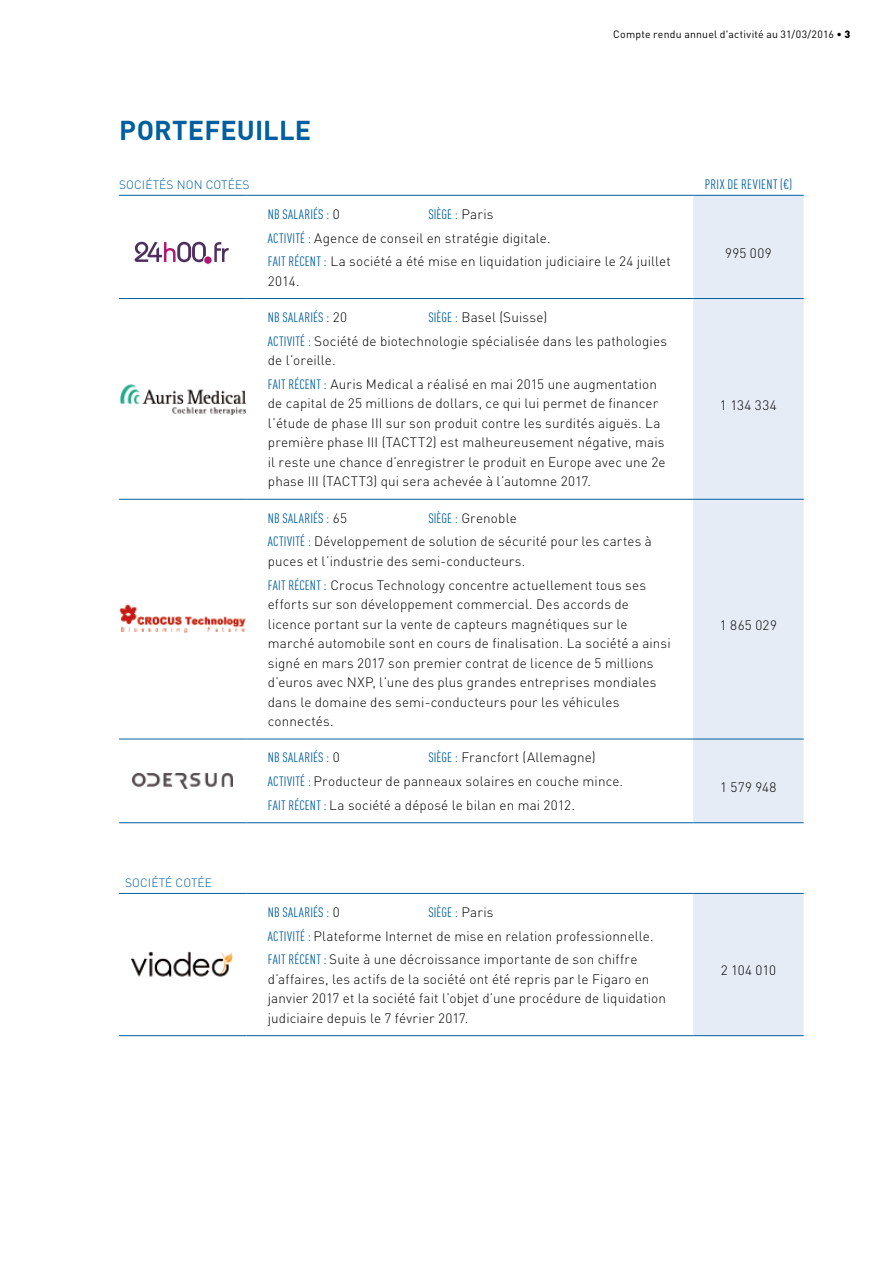
<style>
.page{position:relative;width:893px;height:1263px;background:#fff}
.page>*{position:absolute;margin:0;border:0;box-sizing:border-box;transform-origin:0 0}
.t1{font:700 27px "DIN Pro";letter-spacing:.005em;color:#005f9f}
.t2{font:300 13.5px/19.5px "DIN Pro";letter-spacing:.01em;color:#000}
.t3{font:condensed 13.5px "DIN Pro";letter-spacing:.02em;color:#005f9f}
.t4{font:300 12px "DIN Pro";letter-spacing:.01em;color:#005f9f}
.t5{font:10.5px "DIN Pro";letter-spacing:.02em;color:#000}
.s1{font-weight:900}
.s2{font-weight:300;font-stretch:normal;color:#000}
.s3{font-weight:400;font-stretch:condensed;color:#005f9f}
</style>
<div class="page">
<div style="left:693px;top:196px;width:111px;height:839px;background:#e6ecf6"></div>
<svg style="left:247px;top:823px;width:557px;height:70px"></svg>
<hr style="left:119px;top:195px;width:128px;height:1px;background:#005f9f">
<hr style="left:119px;top:298px;width:128px;height:1px;background:#005f9f">
<hr style="left:119px;top:499px;width:128px;height:1px;background:#005f9f">
<hr style="left:119px;top:739px;width:128px;height:1px;background:#005f9f">
<hr style="left:119px;top:822px;width:128px;height:1px;background:#005f9f">
<hr style="left:119px;top:893px;width:128px;height:1px;background:#005f9f">
<hr style="left:119px;top:1035px;width:128px;height:1px;background:#005f9f">
<hr style="left:247px;top:195px;width:446px;height:1px;background:#005f9f">
<hr style="left:247px;top:298px;width:446px;height:1px;background:#005f9f">
<hr style="left:247px;top:499px;width:446px;height:1px;background:#005f9f">
<hr style="left:247px;top:739px;width:446px;height:1px;background:#005f9f">
<hr style="left:247px;top:822px;width:446px;height:1px;background:#005f9f">
<hr style="left:247px;top:893px;width:446px;height:1px;background:#005f9f">
<hr style="left:247px;top:1035px;width:446px;height:1px;background:#005f9f">
<hr style="left:693px;top:195px;width:111px;height:1px;background:#005f9f">
<hr style="left:693px;top:298px;width:111px;height:1px;background:#005f9f">
<hr style="left:693px;top:499px;width:111px;height:1px;background:#005f9f">
<hr style="left:693px;top:739px;width:111px;height:1px;background:#005f9f">
<hr style="left:693px;top:822px;width:111px;height:1px;background:#005f9f">
<hr style="left:693px;top:893px;width:111px;height:1px;background:#005f9f">
<hr style="left:693px;top:1035px;width:111px;height:1px;background:#005f9f">
<svg style="left:135px;top:242px;width:71px;height:20px"></svg>
<div style="left:204px;top:256px;width:8px;height:8px;background:#af1870;border-radius:50%"></div>
<div style="left:203px;top:256px;width:9px;height:9px;border:1px solid #fff;border-radius:50%"></div>
<svg style="left:214px;top:242px;width:15px;height:20px"></svg>
<img style="left:120px;top:384px;width:126px;height:31px">
<img style="left:119px;top:605px;width:127px;height:28px">
<img style="left:133px;top:773px;width:100px;height:16px">
<img style="left:132px;top:951px;width:101px;height:26px">
<p class="t5" style="left:613px;top:26px;width:239px">Compte rendu annuel d'activité au 31/03/2016 • <span class="s1">3</span></p>
<h1 class="t1" style="left:119px;top:107px;width:194px">PORTEFEUILLE</h1>
<p class="t4" style="left:119px;top:175px;width:132px">SOCIÉTÉS NON COTÉES</p>
<p class="t3" style="left:705px;top:174px;width:89px">PRIX DE REVIENT (€)</p>
<p class="t3" style="left:268px;top:204px;width:73px">NB SALARIÉS : <span class="s2">0</span></p>
<p class="t2" style="left:268px;top:201px;width:404px;line-height:23.7px;text-indent:161px"><span class="s3">SIÈGE :</span> Paris<br><span class="s3">ACTIVITÉ :</span> Agence de conseil en stratégie digitale.<br><span class="s3">FAIT RÉCENT :</span> La société a été mise en liquidation judiciaire le 24 juillet</p>
<p class="t2" style="left:268px;top:270px;width:33px">2014.</p>
<p class="t2" style="left:725px;top:242px;width:48px">995 009</p>
<p class="t2" style="left:268px;top:304px;width:401px;line-height:23.7px;text-indent:161px"><span class="s3">SIÈGE :</span> Basel (Suisse)<br><span class="s3">ACTIVITÉ :</span> Société de biotechnologie spécialisée dans les pathologies</p>
<p class="t2" style="left:268px;top:347px;width:391px;line-height:23.7px">de l’oreille.<br><span class="s3">FAIT RÉCENT :</span> Auris Medical a réalisé en mai 2015 une augmentation</p>
<p class="t2" style="left:268px;top:393px;width:399px">de capital de 25 millions de dollars, ce qui lui permet de financer l’étude de phase III sur son produit contre les surdités aiguës. La première phase III (TACTT2) est malheureusement négative, mais il reste une chance d’enregistrer le produit en Europe avec une 2e phase III (TACTT3) qui sera achevée à l’automne 2017.</p>
<p class="t2" style="left:720px;top:394px;width:58px">1 134 334</p>
<p class="t3" style="left:268px;top:508px;width:81px">NB SALARIÉS : <span class="s2">65</span></p>
<p class="t3" style="left:268px;top:307px;width:81px">NB SALARIÉS : <span class="s2">20</span></p>
<p class="t2" style="left:268px;top:505px;width:385px;line-height:23.7px;text-indent:161px"><span class="s3">SIÈGE :</span> Grenoble<br><span class="s3">ACTIVITÉ :</span> Développement de solution de sécurité pour les cartes à</p>
<p class="t2" style="left:268px;top:548px;width:380px;line-height:23.7px">puces et l’industrie des semi-conducteurs.<br><span class="s3">FAIT RÉCENT :</span> Crocus Technology concentre actuellement tous ses</p>
<p class="t2" style="left:268px;top:593px;width:404px">efforts sur son développement commercial. Des accords de licence portant sur la vente de capteurs magnétiques sur le marché automobile sont en cours de finalisation. La société a ainsi signé en mars 2017 son premier contrat de licence de 5 millions d’euros avec NXP, l’une des plus grandes entreprises mondiales dans le domaine des semi-conducteurs pour les véhicules connectés.</p>
<p class="t2" style="left:720px;top:614px;width:59px">1 865 029</p>
<p class="t4" style="left:125px;top:874px;width:88px">SOCIÉTÉ COTÉE</p>
<p class="t2" style="left:268px;top:744px;width:357px;line-height:23.7px;text-indent:161px"><span class="s3">SIÈGE :</span> Francfort (Allemagne)<br><span class="s3">ACTIVITÉ :</span> Producteur de panneaux solaires en couche mince.<br><span class="s3">FAIT RÉCENT :</span> La société a déposé le bilan en mai 2012.</p>
<p class="t3" style="left:268px;top:748px;width:73px">NB SALARIÉS : <span class="s2">0</span></p>
<p class="t2" style="left:268px;top:899px;width:387px;line-height:23.7px;text-indent:161px"><span class="s3">SIÈGE :</span> Paris<br><span class="s3">ACTIVITÉ :</span> Plateforme Internet de mise en relation professionnelle.<br><span class="s3">FAIT RÉCENT :</span> Suite à une décroissance importante de son chiffre</p>
<p class="t2" style="left:268px;top:968px;width:400px">d’affaires, les actifs de la société ont été repris par le Figaro en janvier 2017 et la société fait l’objet d’une procédure de liquidation judiciaire depuis le 7 février 2017.</p>
<p class="t3" style="left:268px;top:902px;width:73px">NB SALARIÉS : <span class="s2">0</span></p>
<p class="t2" style="left:720px;top:776px;width:58px">1 579 948</p>
<p class="t2" style="left:721px;top:959px;width:57px">2 104 010</p>
</div>
